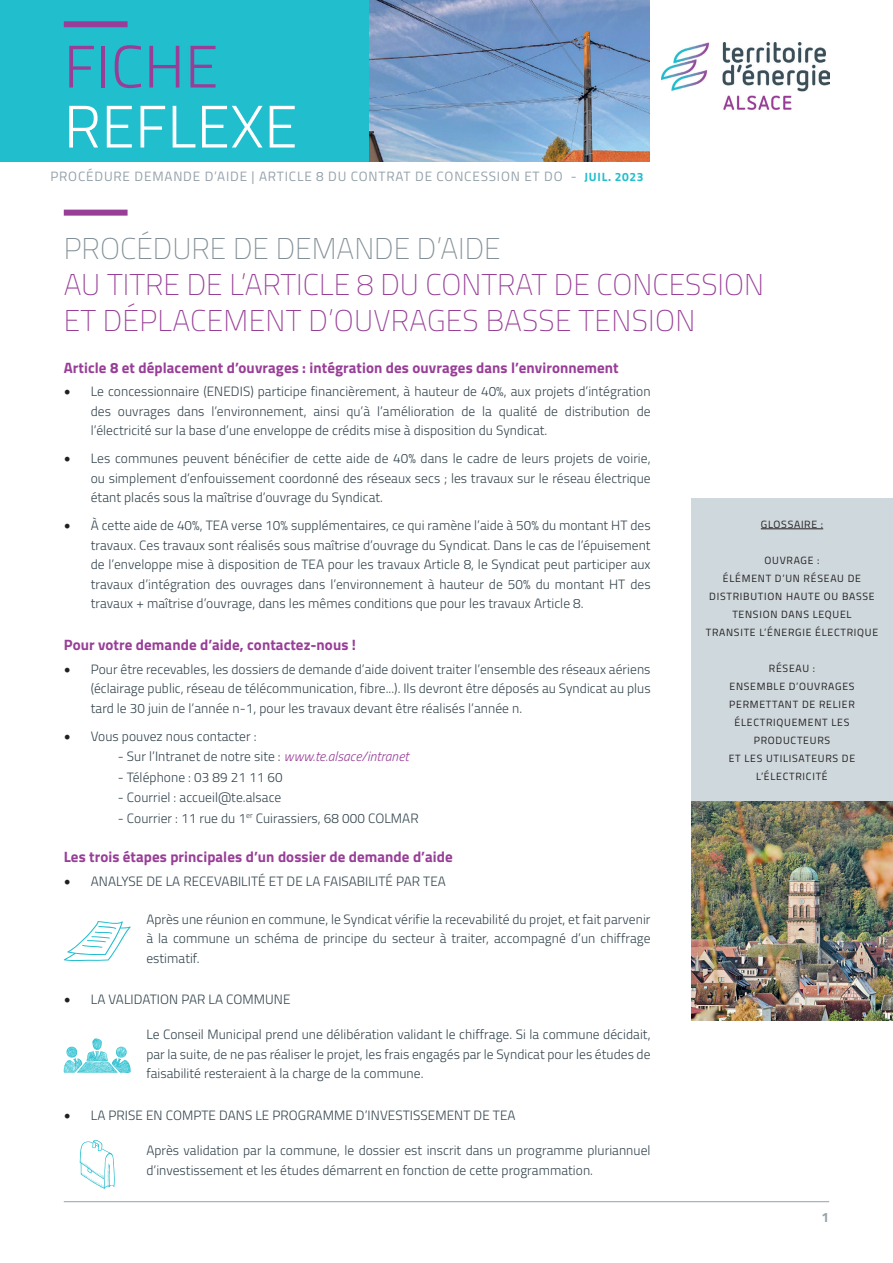
<style>
.page{position:relative;width:893px;height:1263px;background:#fff}
.page>*{position:absolute;margin:0;border:0;box-sizing:border-box;transform-origin:0 0}
.t1{font:300 60px "Titillium";letter-spacing:.01em;color:#fff}
.t2{font:300 60px "Titillium";letter-spacing:.01em;color:#983e97}
.t3{font:100 30px/36px "Titillium";color:#983e97}
.t4{font:100 30px "Titillium";color:#828f96}
.t5{font:700 15px "Titillium";letter-spacing:.005em;color:#983e97}
.t6{font:300 13.5px/19.5px "Titillium";letter-spacing:.005em;color:#33444d;text-align:justify}
.t7{font:13.5px "Titillium";letter-spacing:.06em;color:#94a2aa}
.t8{font:700 13.5px "Titillium";color:#94a2aa}
.t9{font:10.5px/18px "Titillium";letter-spacing:.07em;color:#231f20;text-align:center}
.s1{font-weight:700;font-size:12px;color:#21bece}
.s2{font-family:"Minion Pro";font-weight:400;font-size:18px;color:#231f20}
.s3{font-style:italic;color:#983e97}
</style>
<div class="page">
<hr style="left:64px;top:1201px;width:765px;height:1px;background:#94a2aa">
<div style="left:0;top:0;width:373px;height:162px;background:#21bece"></div>
<img style="left:370px;top:0;width:279px;height:162px">
<div style="left:691px;top:498px;width:202px;height:303px;background:#cfd8dd"></div>
<hr style="left:761px;top:529px;width:62px;height:1px;background:#231f20">
<div style="left:64px;top:21px;width:64px;height:6px;background:#983e97"></div>
<div style="left:64px;top:210px;width:64px;height:6px;background:#983e97"></div>
<svg style="left:64px;top:1038px;width:67px;height:35px"></svg>
<svg style="left:64px;top:921px;width:67px;height:40px"></svg>
<svg style="left:80px;top:1140px;width:35px;height:49px"></svg>
<img style="left:691px;top:801px;width:202px;height:219px">
<img style="left:662px;top:43px;width:167px;height:67px">
<h1 class="t2" style="left:64px;top:23px;width:156px">FICHE</h1>
<h1 class="t1" style="left:64px;top:83px;width:235px">REFLEXE</h1>
<p class="t7" style="left:50px;top:167px;width:595px">PROCÉDURE DEMANDE D’AIDE | ARTICLE 8 DU CONTRAT DE CONCESSION ET DO - <span class="s1">JUIL. 2023</span></p>
<h2 class="t4" style="left:64px;top:227px;width:438px">PROCÉDURE DE DEMANDE D’AIDE</h2>
<h2 class="t3" style="left:64px;top:265px;width:702px">AU TITRE DE L’ARTICLE 8 DU CONTRAT DE CONCESSION<br>ET DÉPLACEMENT D’OUVRAGES BASSE TENSION</h2>
<p class="t5" style="left:64px;top:356px;width:556px">Article 8 et déplacement d’ouvrages : intégration des ouvrages dans l’environnement</p>
<p class="t6" style="left:91px;top:381px;width:561px;text-indent:-27px"><span class="s2">•</span> Le concessionnaire (ENEDIS) participe financièrement, à hauteur de 40%, aux projets d’intégration des ouvrages dans l’environnement, ainsi qu’à l’amélioration de la qualité de distribution de l’électricité sur la base d’une enveloppe de crédits mise à disposition du Syndicat.</p>
<p class="t6" style="left:91px;top:448px;width:561px;text-indent:-27px"><span class="s2">•</span> Les communes peuvent bénécifier de cette aide de 40% dans le cadre de leurs projets de voirie, ou simplement d’enfouissement coordonné des réseaux secs ; les travaux sur le réseau électrique étant placés sous la maîtrise d’ouvrage du Syndicat.</p>
<p class="t6" style="left:91px;top:515px;width:561px;text-indent:-27px"><span class="s2">•</span> À cette aide de 40%, TEA verse 10% supplémentaires, ce qui ramène l’aide à 50% du montant HT des travaux. Ces travaux sont réalisés sous maîtrise d’ouvrage du Syndicat. Dans le cas de l’épuisement de l’enveloppe mise à disposition de TEA pour les travaux Article 8, le Syndicat peut participer aux travaux d’intégration des ouvrages dans l’environnement à hauteur de 50% du montant HT des travaux + maîtrise d’ouvrage, dans les mêmes conditions que pour les travaux Article 8.</p>
<p class="t5" style="left:64px;top:633px;width:294px">Pour votre demande d’aide, contactez-nous !</p>
<p class="t6" style="left:91px;top:658px;width:561px;text-indent:-27px"><span class="s2">•</span> Pour être recevables, les dossiers de demande d’aide doivent traiter l’ensemble des réseaux aériens (éclairage public, réseau de télécommunication, fibre...). Ils devront être déposés au Syndicat au plus tard le 30 juin de l’année n-1, pour les travaux devant être réalisés l’année n.</p>
<p class="t6" style="left:64px;top:725px;width:194px"><span class="s2">•</span> Vous pouvez nous contacter :</p>
<p class="t6" style="left:118px;top:746px;width:293px">- Sur l’Intranet de notre site : <span class="s3">www.te.alsace/intranet</span></p>
<p class="t6" style="left:118px;top:766px;width:166px">- Téléphone : 03 89 21 11 60</p>
<p class="t6" style="left:118px;top:787px;width:165px">- Courriel : accueil@te.alsace</p>
<p class="t6" style="left:118px;top:807px;width:302px">- Courrier : 11 rue du 1<sup>er</sup> Cuirassiers, 68 000 COLMAR</p>
<p class="t5" style="left:64px;top:845px;width:390px">Les trois étapes principales d’un dossier de demande d’aide</p>
<p class="t6" style="left:64px;top:870px;width:384px"><span class="s2">•</span> ANALYSE DE LA RECEVABILITÉ ET DE LA FAISABILITÉ PAR TEA</p>
<p class="t6" style="left:146px;top:908px;width:506px">Après une réunion en commune, le Syndicat vérifie la recevabilité du projet, et fait parvenir à la commune un schéma de principe du secteur à traiter, accompagné d’un chiffrage estimatif.</p>
<p class="t6" style="left:64px;top:988px;width:228px"><span class="s2">•</span> LA VALIDATION PAR LA COMMUNE</p>
<p class="t6" style="left:146px;top:1024px;width:506px">Le Conseil Municipal prend une délibération validant le chiffrage. Si la commune décidait, par la suite, de ne pas réaliser le projet, les frais engagés par le Syndicat pour les études de faisabilité resteraient à la charge de la commune.</p>
<p class="t6" style="left:64px;top:1105px;width:453px"><span class="s2">•</span> LA PRISE EN COMPTE DANS LE PROGRAMME D’INVESTISSEMENT DE TEA</p>
<p class="t6" style="left:146px;top:1140px;width:506px">Après validation par la commune, le dossier est inscrit dans un programme pluriannuel d’investissement et les études démarrent en fonction de cette programmation.</p>
<p class="t9" style="left:761px;top:514px;width:64px">GLOSSAIRE :</p>
<p class="t9" style="left:706px;top:550px;width:174px">OUVRAGE :<br>ÉLÉMENT D’UN RÉSEAU DE<br>DISTRIBUTION HAUTE OU BASSE<br>TENSION DANS LEQUEL<br>TRANSITE L’ÉNERGIE ÉLECTRIQUE</p>
<p class="t9" style="left:729px;top:658px;width:128px">RÉSEAU :<br>ENSEMBLE D’OUVRAGES<br>PERMETTANT DE RELIER<br>ÉLECTRIQUEMENT LES<br>PRODUCTEURS<br>ET LES UTILISATEURS DE<br>L’ÉLECTRICITÉ</p>
<p class="t8" style="left:822px;top:1207px;width:9px">1</p>
</div>
